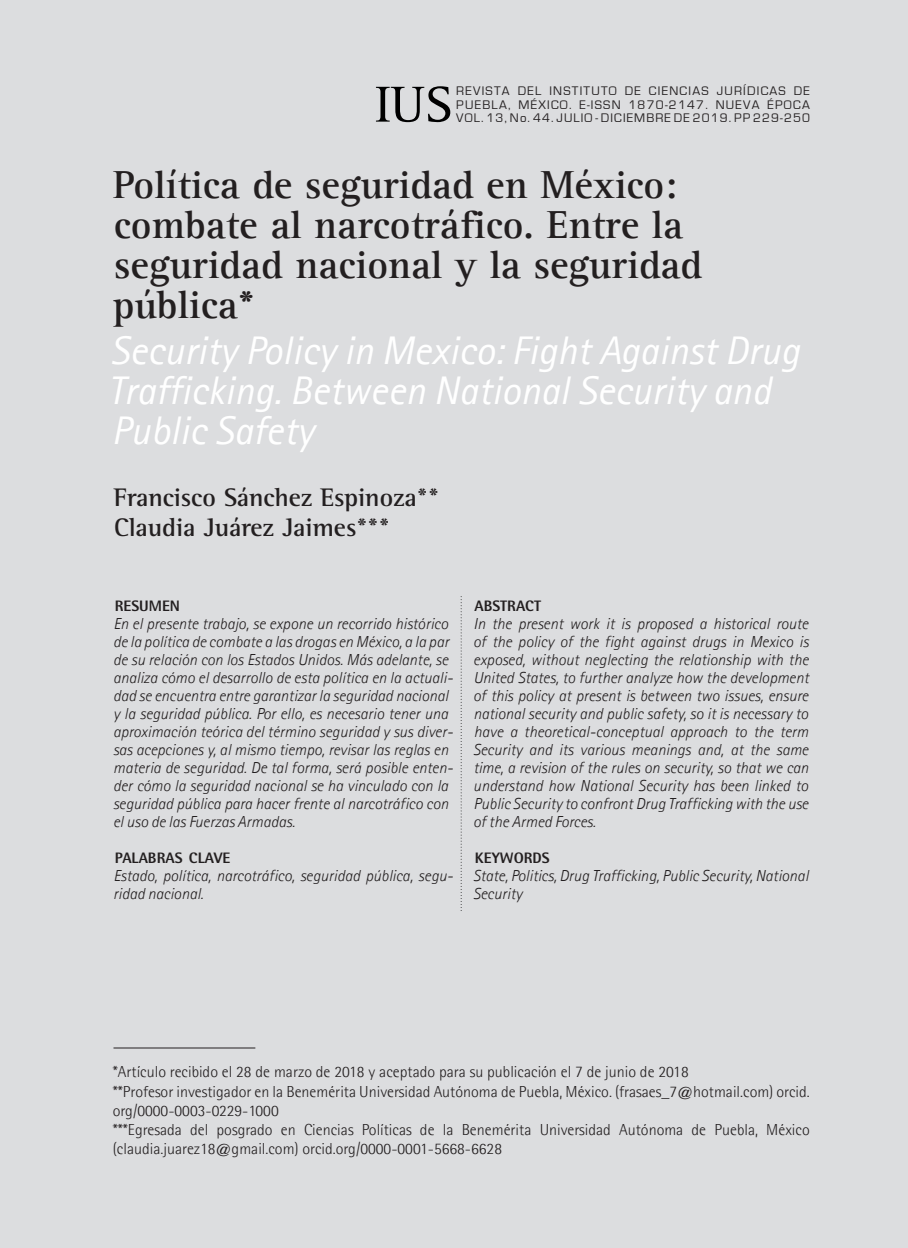
<style>
.page{position:relative;width:908px;height:1248px;background:#fff}
.page>*{position:absolute;margin:0;border:0;box-sizing:border-box;transform-origin:0 0}
.TITULO_ARTICULO_ESPA{font:700 40px/40px "Agfa Rotis Serif";color:#231f20}
.TITULO_ARTICULO_INGL{font:italic 40px/40px "Agfa Rotis Sans Serif";color:#fff}
.AUTOR_OK{font:700 26px "Rotis Semi Serif Std";color:#231f20}
.RESUMENES{font:italic 300 16px/18px "Agfa Rotis Sans Serif";color:#231f20}
.pie_de_pagina{font:300 16px/19.2px "Agfa Rotis Semisans";color:#231f20}
.TUTULO_RESUMEN{font:800 15.2px "Rotis Semi Sans Std";color:#231f20}
.cuerpo_de_texto{font:12.8px "Eurostile";letter-spacing:.1em;color:#231f20}
</style>
<div class="page">
<div style="left:0;top:0;width:907px;height:1247px;background:#dcdddf"></div>
<svg style="left:376px;top:86px;width:74px;height:36px"></svg>
<hr style="left:113px;top:1047px;width:142px;height:1px;background:#231f20">
<svg style="left:460px;top:596px;width:1px;height:315px"></svg>
<p class="cuerpo_de_texto" style="left:456px;top:84px;width:355px">REVISTA DEL INSTITUTO DE CIENCIAS JURÍDICAS DE</p>
<p class="cuerpo_de_texto" style="left:456px;top:98px;width:355px">PUEBLA, MÉXICO. E-ISSN 1870-2147. NUEVA ÉPOCA</p>
<p class="cuerpo_de_texto" style="left:456px;top:111px;width:355px">VOL. 13, No. 44. JULIO - DICIEMBRE DE 2019. PP 229-250</p>
<p class="TITULO_ARTICULO_ESPA" style="left:113px;top:165px;width:590px">Política de seguridad en México: combate al narcotráfico. Entre la seguridad nacional y la seguridad pública*</p>
<p class="TITULO_ARTICULO_INGL" style="left:108px;top:330px;width:692px">Security Policy in Mexico: Fight Against Drug<br>Trafficking. Between National Security and<br>Public Safety</p>
<p class="AUTOR_OK" style="left:114px;top:481px;width:327px">Francisco Sánchez Espinoza**</p>
<p class="AUTOR_OK" style="left:114px;top:511px;width:277px">Claudia Juárez Jaimes***</p>
<p class="TUTULO_RESUMEN" style="left:115px;top:596px;width:67px">RESUMEN</p>
<p class="RESUMENES" style="left:113px;top:615px;width:341px">En el presente trabajo, se expone un recorrido histórico de la política de combate a las drogas en México, a la par de su relación con los Estados Unidos. Más adelante, se analiza cómo el desarrollo de esta política en la actuali&shy;dad se encuentra entre garantizar la seguridad nacional y la seguridad pública. Por ello, es necesario tener una aproximación teórica del término seguridad y sus diver&shy;sas acepciones y, al mismo tiempo, revisar las reglas en materia de seguridad. De tal forma, será posible enten&shy;der cómo la seguridad nacional se ha vinculado con la seguridad pública para hacer frente al narcotráfico con el uso de las Fuerzas Armadas.</p>
<p class="TUTULO_RESUMEN" style="left:115px;top:848px;width:117px">PALABRAS CLAVE</p>
<p class="RESUMENES" style="left:113px;top:867px;width:341px">Estado, política, narcotráfico, seguridad pública, segu&shy;ridad nacional.</p>
<p class="TUTULO_RESUMEN" style="left:474px;top:596px;width:68px">ABSTRACT</p>
<p class="RESUMENES" style="left:473px;top:615px;width:337px;text-align:justify">In the present work it is proposed a historical route of the policy of the fight against drugs in Mexico is exposed, without neglecting the relationship with the United States, to further analyze how the development of this policy at present is between two issues, ensure national security and public safety, so it is necessary to have a theoretical-conceptual approach to the term Security and its various meanings and, at the same time, a revision of the rules on security, so that we can understand how National Security has been linked to Public Security to confront Drug Trafficking with the use of the Armed Forces.</p>
<p class="TUTULO_RESUMEN" style="left:474px;top:848px;width:76px">KEYWORDS</p>
<p class="RESUMENES" style="left:473px;top:867px;width:337px">State, Politics, Drug Trafficking, Public Security, National<br>Security</p>
<p class="pie_de_pagina" style="left:113px;top:1062px;width:577px">*Artículo recibido el 28 de marzo de 2018 y aceptado para su publicación el 7 de junio de 2018</p>
<p class="pie_de_pagina" style="left:113px;top:1081px;width:698px">**Profesor investigador en la Benemérita Universidad Autónoma de Puebla, México. (frasaes_7@hotmail.com) orcid. org/0000-0003-0229-1000</p>
<p class="pie_de_pagina" style="left:113px;top:1119px;width:698px">***Egresada del posgrado en Ciencias Políticas de la Benemérita Universidad Autónoma de Puebla, México (claudia.juarez18@gmail.com) orcid.org/0000-0001-5668-6628</p>
</div>
